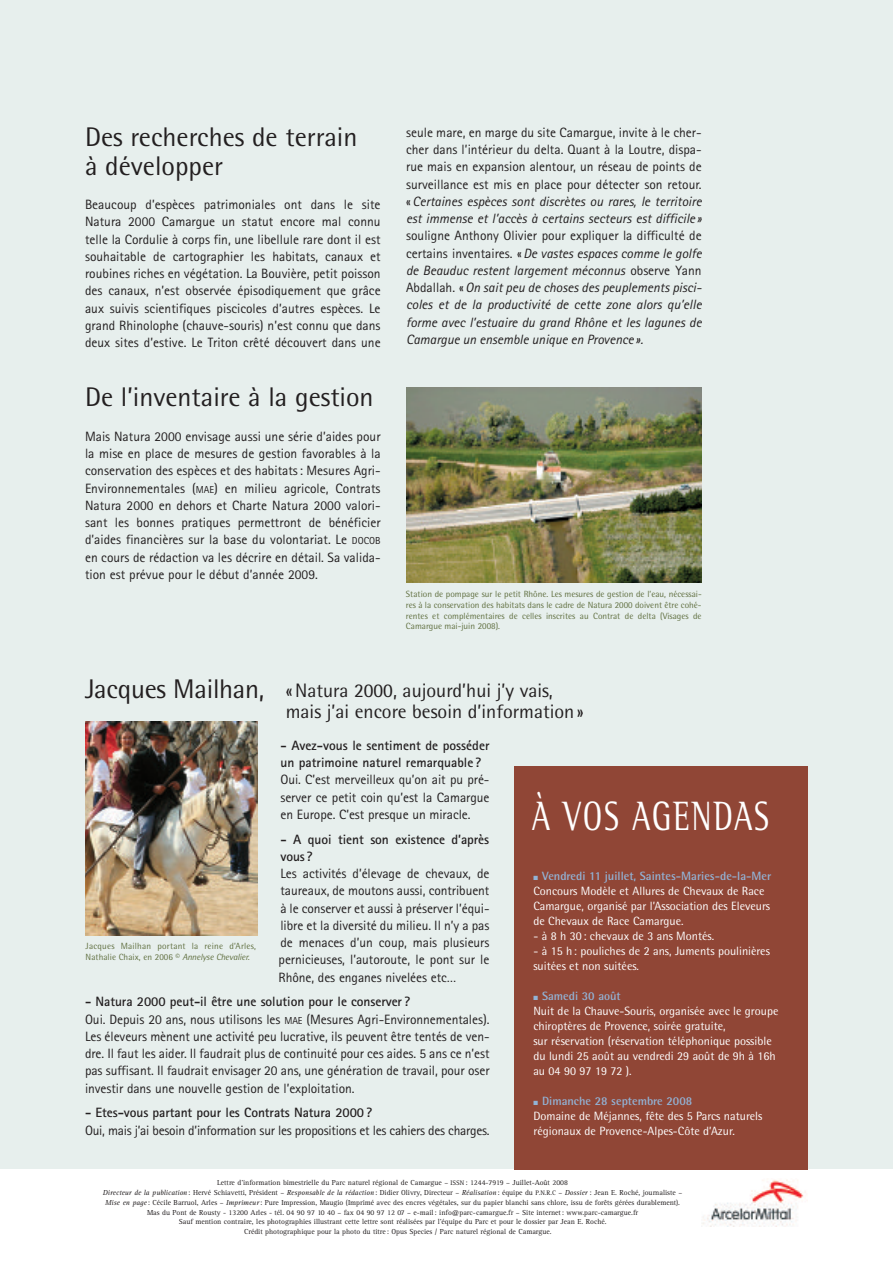
<style>
.page{position:relative;width:893px;height:1263px;background:#fff}
.page>*{position:absolute;margin:0;border:0;box-sizing:border-box;transform-origin:0 0}
.t1{font:42px "Rotis Semi Serif";letter-spacing:.05em;color:#fff;scale:.74 1}
.t2{font:27px/28.5px "Rotis Semi Sans";color:#231f20}
.t3{font:19.5px/21px "Rotis Semi Sans";color:#231f20}
.t4{font:13.5px/17.2px "Rotis Sans Serif";letter-spacing:-.005em;color:#231f20;text-align:justify}
.t5{font:italic 13.5px/17.2px "Rotis Sans Serif";color:#231f20;text-align:justify}
.t6{font:700 13.5px/17.2px "Rotis Sans Serif";letter-spacing:-.005em;color:#231f20}
.t7{font:12px/15px "Rotis Semi Sans";color:#fff}
.t8{font:9px/10.8px "Rotis Semi Sans";letter-spacing:.005em;color:#617041;text-align:justify}
.t9{font:9px/10.8px "Rotis Semi Sans";letter-spacing:.025em;color:#617041}
.t10{font:7.5px "Rotis Serif";color:#231f20}
.s1{font-size:10.2px}
.s2{font-style:italic}
.s3{font-style:normal}
.s4{font-weight:700}
.s5{color:#92b3d6}
.s6{font-weight:700;color:#92b3d6}
.s7{font-size:6.75px}
</style>
<div class="page">
<div style="left:0;top:0;width:893px;height:1250px;background:#e7efed"></div>
<div style="left:0;top:1169px;width:893px;height:94px;background:#fff"></div>
<img style="left:702px;top:1179px;width:104px;height:47px">
<div style="left:515px;top:766px;width:293px;height:403px;background:#904636"></div>
<img style="left:406px;top:388px;width:296px;height:195px">
<img style="left:85px;top:722px;width:173px;height:213px">
<h2 class="t2" style="left:85px;top:126px;width:274px">Des recherches de terrain à développer</h2>
<p class="t4" style="left:85px;top:197px;width:297px">Beaucoup d’espèces patrimoniales ont dans le site Natura 2000 Camargue un statut encore mal connu telle la Cordulie à corps fin, une libellule rare dont il est souhaitable de cartographier les habitats, canaux et roubines riches en végétation. La Bouvière, petit poisson des canaux, n’est observée épisodiquement que grâce aux suivis scientifiques piscicoles d’autres espèces. Le grand Rhinolophe (chauve-souris) n’est connu que dans deux sites d’estive. Le Triton crêté découvert dans une</p>
<h2 class="t2" style="left:85px;top:386px;width:290px">De l’inventaire à la gestion</h2>
<p class="t4" style="left:85px;top:429px;width:297px">Mais Natura 2000 envisage aussi une série d’aides pour la mise en place de mesures de gestion favorables à la conservation des espèces et des habitats: Mesures Agri-Environnementales (<span class="s1">MAE</span>) en milieu agricole, Contrats Natura 2000 en dehors et Charte Natura 2000 valori&shy;sant les bonnes pratiques permettront de bénéficier d’aides financières sur la base du volontariat. Le <span class="s1">DOCOB </span>en cours de rédaction va les décrire en détail. Sa valida&shy;tion est prévue pour le début d’année 2009.</p>
<p class="t4" style="left:406px;top:125px;width:297px">seule mare, en marge du site Camargue, invite à le cher&shy;cher dans l’intérieur du delta. Quant à la Loutre, dispa&shy;rue mais en expansion alentour, un réseau de points de surveillance est mis en place pour détecter son retour. «<span class="s2">Certaines espèces sont discrètes ou rares, le territoire est immense et l’accès à certains secteurs est difficile »</span></p>
<p class="t5" style="left:406px;top:229px;width:297px"><span class="s3">souligne Anthony Olivier pour expliquer la difficulté de certains inventaires. «</span>De vastes espaces comme le golfe de Beauduc restent largement méconnus <span class="s3">observe Yann Abdallah. «</span>On sait peu de choses des peuplements pisci&shy;coles et de la productivité de cette zone alors qu’elle forme avec l’estuaire du grand Rhône et les lagunes de Camargue un ensemble unique en Provence ».</p>
<p class="t8" style="left:406px;top:589px;width:297px">Station de pompage sur le petit Rhône. Les mesures de gestion de l’eau, nécessai&shy;res à la conservation des habitats dans le cadre de Natura 2000 doivent être cohé&shy;rentes et complémentaires de celles inscrites au Contrat de delta (Visages de Camargue mai-juin 2008).</p>
<h2 class="t2" style="left:85px;top:677px;width:181px">Jacques Mailhan,</h2>
<h3 class="t3" style="left:286px;top:682px;width:299px">«Natura 2000, aujourd’hui j’y vais, mais j’ai encore besoin d’information»</h3>
<p class="t6" style="left:280px;top:738px;width:211px">- Avez-vous le sentiment de posséder un patrimoine naturel remarquable ?</p>
<p class="t4" style="left:280px;top:772px;width:211px">Oui. C’est merveilleux qu’on ait pu pré&shy;server ce petit coin qu’est la Camargue en Europe. C’est presque un miracle.</p>
<p class="t6" style="left:280px;top:832px;width:210px">- A quoi tient son existence d’après vous ?</p>
<p class="t4" style="left:279px;top:866px;width:212px">Les activités d’élevage de chevaux, de taureaux, de moutons aussi, contribuent à le conserver et aussi à préserver l’équi&shy;libre et la diversité du milieu. Il n’y a pas de menaces d’un coup, mais plusieurs pernicieuses, l’autoroute, le pont sur le Rhône, des enganes nivelées etc…</p>
<p class="t4" style="left:85px;top:994px;width:406px;text-align:left"><span class="s4">- Natura 2000 peut-il être une solution pour le conserver ?<br></span>Oui. Depuis 20 ans, nous utilisons les <span class="s1">MAE</span> (Mesures Agri-Environnementales).<br>Les éleveurs mènent une activité peu lucrative, ils peuvent être tentés de ven&shy;dre. Il faut les aider. Il faudrait plus de continuité pour ces aides. 5 ans ce n’est pas suffisant. Il faudrait envisager 20 ans, une génération de travail, pour oser investir dans une nouvelle gestion de l’exploitation.</p>
<p class="t6" style="left:85px;top:1105px;width:289px">- Etes-vous partant pour les Contrats Natura 2000 ?</p>
<p class="t4" style="left:85px;top:1123px;width:406px">Oui, mais j’ai besoin d’information sur les propositions et les cahiers des charges.</p>
<p class="t9" style="left:86px;top:941px;width:172px">Jacques Mailhan portant la reine d’Arles,<br>Nathalie Chaix, en 2006 © <span class="s2">Annelyse Chevalier.</span></p>
<h1 class="t1" style="left:532px;top:801px;width:322px">À VOS AGENDAS</h1>
<p class="t7" style="left:533px;top:870px;width:239px"><span class="s5">■</span> <span class="s6">Vendredi 11 juillet, Saintes-Maries-de-la-Mer </span>Concours Modèle et Allures de Chevaux de Race Camargue, organisé par l’Association des Eleveurs de Chevaux de Race Camargue.</p>
<p class="t7" style="left:533px;top:930px;width:182px">- à 8 h 30: chevaux de 3 ans Montés.</p>
<p class="t7" style="left:533px;top:945px;width:238px">- à 15 h: pouliches de 2 ans, Juments poulinières suitées et non suitées.</p>
<p class="t7" style="left:533px;top:990px;width:246px"><span class="s5">■</span> <span class="s6">Samedi 30 août<br></span>Nuit de la Chauve-Souris, organisée avec le groupe chiroptères de Provence, soirée gratuite,<br>sur réservation (réservation téléphonique possible du lundi 25 août au vendredi 29 août de 9h à 16h au 04 90 97 19 72 ).</p>
<p class="t7" style="left:533px;top:1095px;width:230px"><span class="s5">■</span> <span class="s6">Dimanche 28 septembre 2008<br></span>Domaine de Méjannes, fête des 5 Parcs naturels régionaux de Provence-Alpes-Côte d’Azur.</p>
<p class="t10" style="left:217px;top:1180px;width:352px">Lettre d’information bimestrielle du Parc naturel régional de Camargue – <span class="s7">ISSN</span>: 1244-7919 – Juillet-Août 2008</p>
<p class="t10" style="left:103px;top:1190px;width:581px"><span class="s2">Directeur de la publication</span> : Hervé Schiavetti, Président – <span class="s2">Responsable de la rédaction</span>: Didier Olivry, Directeur – <span class="s2">Réalisation</span>: équipe du <span class="s7">P.N.R.C</span> – <span class="s2">Dossier</span> : Jean E. Roché, journaliste –</p>
<p class="t10" style="left:105px;top:1200px;width:576px"><span class="s2">Mise en page</span> : Cécile Barruol, Arles – <span class="s2">Imprimeur</span>: Pure Impression, Maugio (Imprimé avec des encres végétales, sur du papier blanchi sans chlore, issu de forêts gérées durablement).</p>
<p class="t10" style="left:147px;top:1209px;width:493px">Mas du Pont de Rousty - 13200 Arles - tél. 04 90 97 10 40 – fax 04 90 97 12 07 – e-mail: info@parc-camargue.fr – Site internet: www.parc-camargue.fr</p>
<p class="t10" style="left:179px;top:1219px;width:429px">Sauf mention contraire, les photographies illustrant cette lettre sont réalisées par l’équipe du Parc et pour le dossier par Jean E. Roché.</p>
<p class="t10" style="left:244px;top:1229px;width:309px">Crédit photographique pour la photo du titre: Opus Species / Parc naturel régional de Camargue.</p>
</div>
